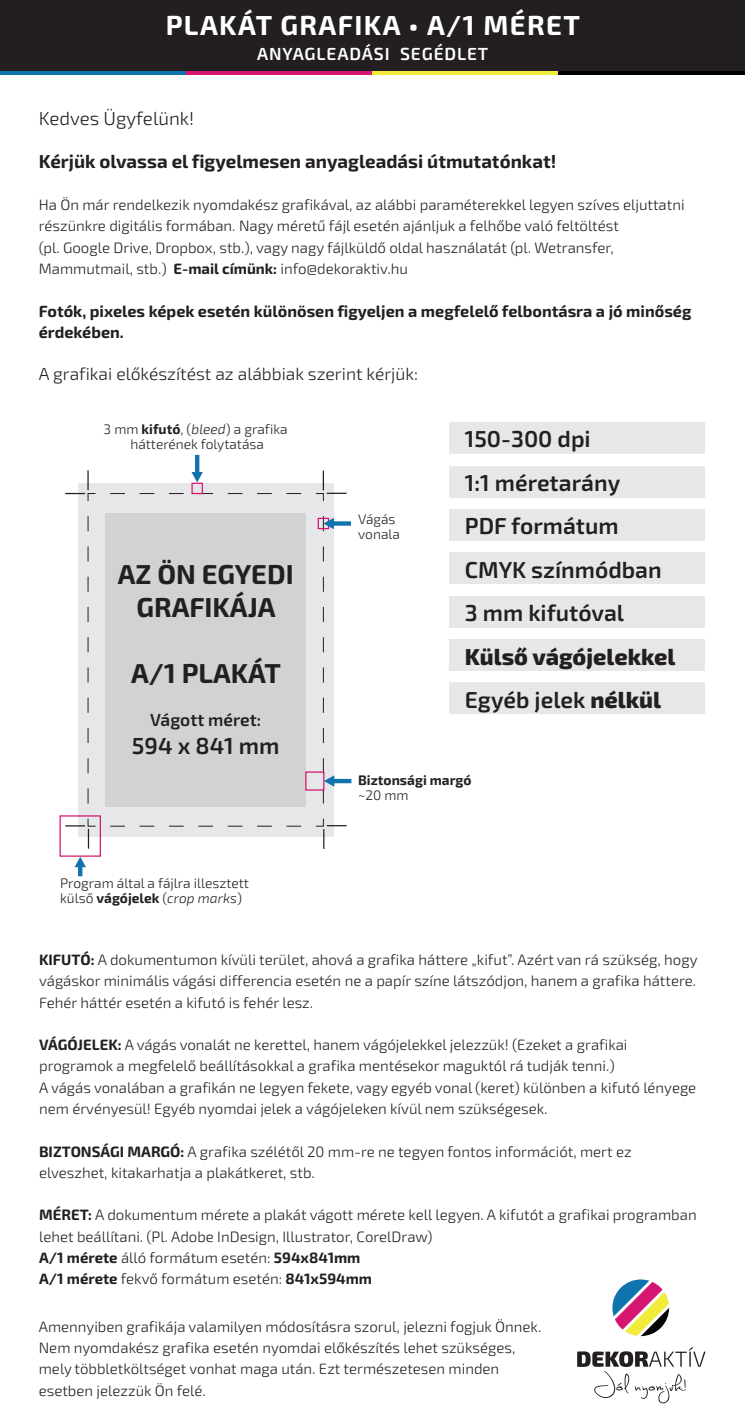
<style>
.page{position:relative;width:745px;height:1422px;background:#fff}
.page>*{position:absolute;margin:0;border:0;box-sizing:border-box;transform-origin:0 0}
.t1{font:700 27.5px "Exo 2";letter-spacing:.05em;color:#fff}
.t2{font:700 27.38px/32.9px "Exo 2";color:#231f20;text-align:center}
.t3{font:600 23.25px "Exo 2";color:#231f20}
.t4{font:600 23px/43.5px "Exo 2";color:#231f20}
.t5{font:800 23px/43.5px "Exo 2";color:#231f20}
.t6{font:700 18.75px "Exo 2";color:#231f20}
.t7{font:300 18.75px "Exo 2";color:#231f20}
.t8{font:300 17.5px "Exo 2";color:#231f20}
.t9{font:600 17.5px "Exo 2";letter-spacing:.05em;color:#fff}
.t10{font:600 17.5px "Exo 2";color:#231f20}
.t11{font:700 16.25px/21.2px "Exo 2";color:#231f20}
.t12{font:300 15px/21.2px "Exo 2";color:#231f20}
.t13{font:300 13.75px/15px "Exo 2";color:#231f20}
.t14{font:700 13.75px "Exo 2";color:#231f20}
.s1{font-weight:700}
.s2{font-style:italic}
.s3{font-weight:600}
</style>
<div class="page">
<div style="left:78px;top:483px;width:255px;height:353px;background:#e6e7e9"></div>
<div style="left:449px;top:422px;width:255px;height:32px;background:#e6e7e9"></div>
<div style="left:449px;top:466px;width:255px;height:31px;background:#e6e7e9"></div>
<div style="left:449px;top:509px;width:255px;height:31px;background:#e6e7e9"></div>
<div style="left:449px;top:552px;width:255px;height:32px;background:#e6e7e9"></div>
<div style="left:449px;top:596px;width:255px;height:31px;background:#e6e7e9"></div>
<div style="left:449px;top:639px;width:255px;height:31px;background:#e6e7e9"></div>
<div style="left:449px;top:682px;width:255px;height:32px;background:#e6e7e9"></div>
<svg style="left:110px;top:825px;width:191px;height:1px"></svg>
<svg style="left:88px;top:516px;width:1px;height:287px"></svg>
<svg style="left:110px;top:493px;width:192px;height:1px"></svg>
<svg style="left:315px;top:493px;width:9px;height:8px"></svg>
<div style="left:105px;top:513px;width:201px;height:293px;background:#d1d2d4"></div>
<div style="left:0;top:0;width:744px;height:71px;background:#231f20"></div>
<hr style="left:0;top:71px;width:186px;height:4px;background:#0f73ae">
<hr style="left:186px;top:71px;width:186px;height:4px;background:#d61571">
<hr style="left:372px;top:71px;width:186px;height:4px;background:#f1eb39">
<hr style="left:558px;top:71px;width:186px;height:4px;background:#000001">
<svg style="left:191px;top:455px;width:12px;height:27px"></svg>
<svg style="left:74px;top:856px;width:12px;height:20px"></svg>
<hr style="left:87px;top:470px;width:2px;height:20px;background:#231f20">
<svg style="left:65px;top:493px;width:31px;height:8px"></svg>
<hr style="left:326px;top:492px;width:20px;height:2px;background:#231f20">
<hr style="left:322px;top:470px;width:2px;height:20px;background:#231f20">
<svg style="left:315px;top:818px;width:31px;height:30px"></svg>
<svg style="left:65px;top:818px;width:31px;height:30px"></svg>
<div style="left:59px;top:815px;width:42px;height:41px;border:1px solid #d61571"></div>
<div style="left:317px;top:517px;width:12px;height:12px;border:1px solid #d61571"></div>
<div style="left:305px;top:771px;width:19px;height:19px;border:1px solid #d61571"></div>
<div style="left:191px;top:482px;width:12px;height:12px;border:1px solid #d61571"></div>
<svg style="left:323px;top:516px;width:28px;height:295px"></svg>
<svg style="left:577px;top:1347px;width:128px;height:55px"></svg>
<svg style="left:612px;top:1279px;width:56px;height:56px"></svg>
<h1 class="t1" style="left:166px;top:9px;width:415px">PLAKÁT GRAFIKA • A/1 MÉRET</h1>
<p class="t9" style="left:257px;top:43px;width:233px">ANYAGLEADÁSI SEGÉDLET</p>
<p class="t7" style="left:39px;top:108px;width:157px">Kedves Ügyfelünk!</p>
<p class="t6" style="left:39px;top:150px;width:518px">Kérjük olvassa el figyelmesen anyagleadási útmutatónkat!</p>
<p class="t12" style="left:39px;top:194px;width:646px">Ha Ön már rendelkezik nyomdakész grafikával, az alábbi paraméterekkel legyen szíves eljuttatni részünkre digitális formában. Nagy méretű fájl esetén ajánljuk a felhőbe való feltöltést<br>(pl. Google Drive, Dropbox, stb.), vagy nagy fájlküldő oldal használatát (pl. Wetransfer, Mammutmail, stb.) <span class="s1">E-mail címünk:</span> info@dekoraktiv.hu</p>
<p class="t11" style="left:39px;top:300px;width:653px">Fotók, pixeles képek esetén különösen figyeljen a megfelelő felbontásra a jó minőség érdekében.</p>
<p class="t8" style="left:39px;top:364px;width:380px">A grafikai előkészítést az alábbiak szerint kérjük:</p>
<p class="t13" style="left:103px;top:422px;width:185px;text-align:center">3 mm <span class="s1">kifutó</span>, (<span class="s2">bleed</span>) a grafika hátterének folytatása</p>
<h2 class="t2" style="left:118px;top:558px;width:177px">AZ ÖN EGYEDI<br>GRAFIKÁJA</h2>
<h2 class="t2" style="left:131px;top:657px;width:151px">A/1 PLAKÁT</h2>
<p class="t10" style="left:150px;top:709px;width:112px">Vágott méret:</p>
<h3 class="t3" style="left:132px;top:732px;width:149px">594 x 841 mm</h3>
<p class="t13" style="left:60px;top:876px;width:190px">Program által a fájlra illesztett külső <span class="s1">vágójelek</span> (<span class="s2">crop marks</span>)</p>
<p class="t13" style="left:358px;top:511px;width:43px">Vágás vonala</p>
<h3 class="t4" style="left:464px;top:418px;width:198px">150-300 dpi<br>1:1 méretarány<br>PDF formátum<br>CMYK színmódban<br>3 mm kifutóval</h3>
<h3 class="t5" style="left:464px;top:635px;width:212px">Külső vágójelekkel<br><span class="s3">Egyéb jelek</span> nélkül</h3>
<p class="t14" style="left:358px;top:771px;width:115px">Biztonsági margó</p>
<p class="t13" style="left:358px;top:787px;width:52px">~20 mm</p>
<p class="t12" style="left:39px;top:949px;width:659px;text-align:justify"><span class="s1">KIFUTÓ:</span> A dokumentumon kívüli terület, ahová a grafika háttere „kifut”. Azért van rá szükség, hogy vágáskor minimális vágási differencia esetén ne a papír színe látszódjon, hanem a grafika háttere.<br>Fehér háttér esetén a kifutó is fehér lesz.</p>
<p class="t12" style="left:39px;top:1034px;width:658px"><span class="s1">VÁGÓJELEK:</span> A vágás vonalát ne kerettel, hanem vágójelekkel jelezzük! (Ezeket a grafikai programok a megfelelő beállításokkal a grafika mentésekor maguktól rá tudják tenni.)<br>A vágás vonalában a grafikán ne legyen fekete, vagy egyéb vonal (keret) különben a kifutó lényege nem érvényesül! Egyéb nyomdai jelek a vágójeleken kívül nem szükségesek.</p>
<p class="t12" style="left:39px;top:1140px;width:593px"><span class="s1">BIZTONSÁGI MARGÓ:</span> A grafika szélétől 20 mm-re ne tegyen fontos információt, mert ez elveszhet, kitakarhatja a plakátkeret, stb.</p>
<p class="t12" style="left:39px;top:1204px;width:658px"><span class="s1">MÉRET:</span> A dokumentum mérete a plakát vágott mérete kell legyen. A kifutót a grafikai programban lehet beállítani. (Pl. Adobe InDesign, Illustrator, CorelDraw)<br><span class="s1">A/1 mérete</span> álló formátum esetén: <span class="s1">594x841mm<br>A/1 mérete</span> fekvő formátum esetén: <span class="s1">841x594mm</span></p>
<p class="t12" style="left:39px;top:1315px;width:504px">Amennyiben grafikája valamilyen módosításra szorul, jelezni fogjuk Önnek.<br>Nem nyomdakész grafika esetén nyomdai előkészítés lehet szükséges, mely többletköltséget vonhat maga után. Ezt természetesen minden esetben jelezzük Ön felé.</p>
</div>
